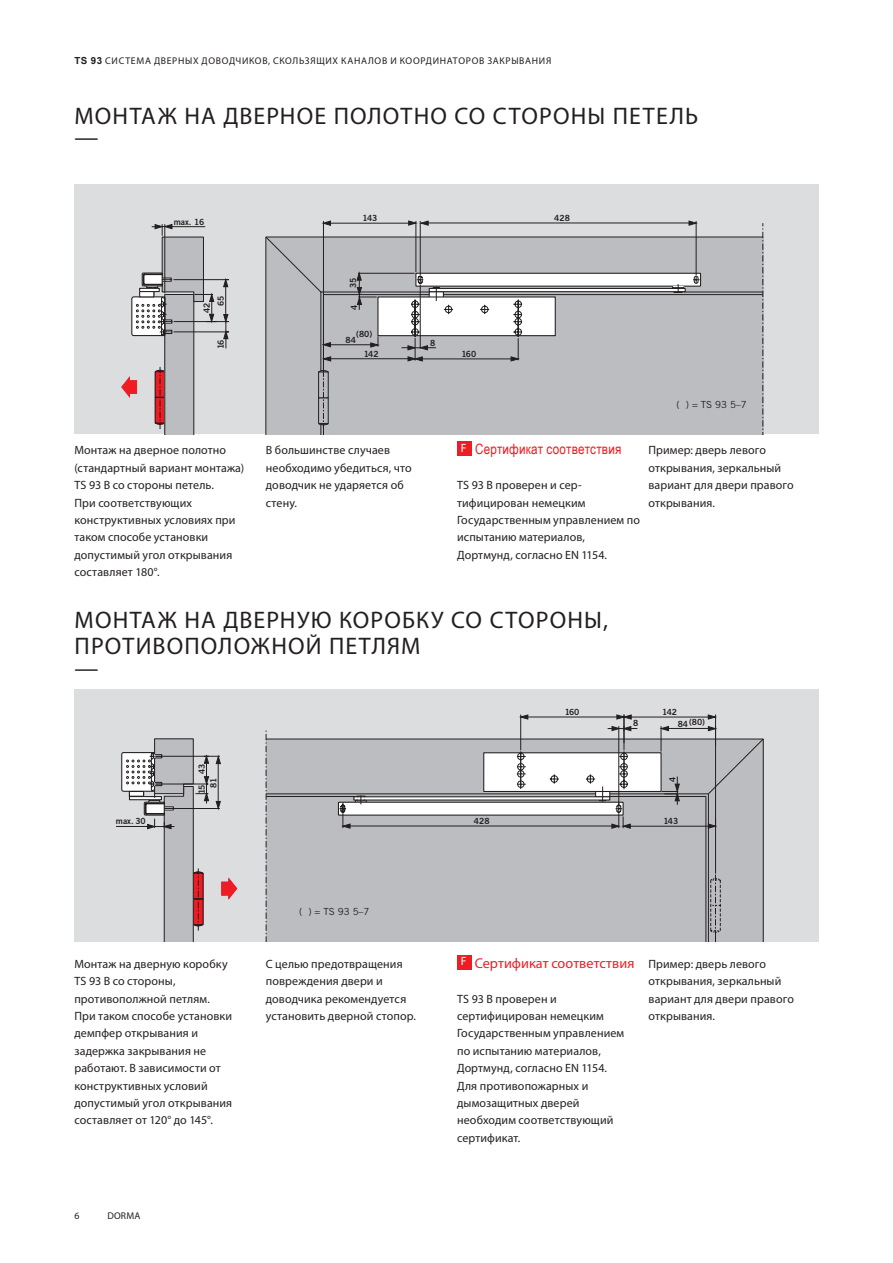
<style>
.page{position:relative;width:893px;height:1263px;background:#fff}
.page>*{position:absolute;margin:0;border:0;box-sizing:border-box;transform-origin:0 0}
.t1{font:24px/26.1px "Myriad Pro";letter-spacing:.045em;color:#231f20}
.t2{font:14.25px "Arial Narrow";letter-spacing:.015em;color:#ee1d23}
.t3{font:14.25px "Myriad Pro";letter-spacing:.005em;color:#ee1d23}
.t4{font:12px/17.4px "Myriad Pro";letter-spacing:.01em;color:#231f20}
.t5{font:9.75px "Myriad Pro";letter-spacing:.02em;color:#231f20}
.t6{font:9.75px "Trade Gothic";color:#231f20}
.t7{font:8.55px/14.1px "Trade Gothic Bold Two";color:#231f20}
.s1{font-family:"Arial";font-weight:700}
</style>
<div class="page">
<div style="left:457px;top:442px;width:15px;height:14px;background:#ee1d23"></div>
<div style="left:457px;top:955px;width:15px;height:14px;background:#ee1d23"></div>
<div style="left:74px;top:185px;width:745px;height:249px;background:#dcdddf"></div>
<svg style="left:265px;top:221px;width:497px;height:213px;background:#bbbcbf"></svg>
<svg style="left:318px;top:367px;width:11px;height:62px"></svg>
<hr style="left:329px;top:223px;width:85px;height:1px;background:#231f20">
<hr style="left:426px;top:223px;width:266px;height:1px;background:#231f20">
<hr style="left:326px;top:358px;width:84px;height:1px;background:#231f20">
<hr style="left:328px;top:344px;width:44px;height:1px;background:#231f20">
<svg style="left:357px;top:272px;width:345px;height:89px;background:#c2c2c4"></svg>
<svg style="left:121px;top:224px;width:108px;height:210px"></svg>
<svg style="left:762px;top:223px;width:1px;height:211px"></svg>
<div style="left:74px;top:689px;width:745px;height:252px;background:#dcdddf"></div>
<div style="left:267px;top:739px;width:70px;height:203px;background:#bcbdc0"></div>
<hr style="left:266px;top:794px;width:330px;height:1px;background:#231f20">
<hr style="left:266px;top:796px;width:89px;height:1px;background:#231f20">
<svg style="left:337px;top:714px;width:426px;height:228px;background:#bdbec0"></svg>
<hr style="left:116px;top:826px;width:32px;height:1px;background:#231f20">
<svg style="left:121px;top:738px;width:116px;height:204px"></svg>
<svg style="left:266px;top:730px;width:1px;height:212px"></svg>
<p class="t5" style="left:74px;top:54px;width:45px"><span class="s1">TS 93</span> Система</p>
<p class="t5" style="left:154px;top:54px;width:62px">дверных дово</p>
<p class="t5" style="left:229px;top:54px;width:21px">дчиков</p>
<p class="t5" style="left:268px;top:54px;width:13px">, сколь</p>
<p class="t5" style="left:305px;top:54px;width:44px">зящих каналов</p>
<p class="t5" style="left:390px;top:54px;width:17px">и коо</p>
<p class="t5" style="left:421px;top:54px;width:20px">рдинато</p>
<p class="t5" style="left:466px;top:54px;width:61px">ров закрывани</p>
<p class="t5" style="left:546px;top:54px;width:7px">я</p>
<h1 class="t1" style="left:75px;top:103px;width:625px;line-height:23.5px">МОНТАЖ НА ДВЕРНОЕ ПОЛОТНО СО СТОРОНЫ ПЕТЕЛЬ —</h1>
<p class="t7" style="left:174px;top:214px;width:32px">max. 16</p>
<p class="t7" style="left:363px;top:211px;width:16px">143</p>
<p class="t7" style="left:554px;top:211px;width:17px">428</p>
<p class="t7" style="left:199px;top:306px;width:12px;text-indent:-8px;rotate:-90deg">42<br>65</p>
<p class="t7" style="left:214px;top:349px;width:11px;rotate:-90deg">16</p>
<p class="t7" style="left:346px;top:288px;width:12px;rotate:-90deg">35</p>
<p class="t7" style="left:347px;top:310px;width:7px;rotate:-90deg">4</p>
<p class="t7" style="left:356px;top:327px;width:18px">(80)</p>
<p class="t7" style="left:346px;top:333px;width:12px">84</p>
<p class="t7" style="left:430px;top:335px;width:7px">8</p>
<p class="t7" style="left:364px;top:347px;width:16px">142</p>
<p class="t7" style="left:461px;top:347px;width:16px">160</p>
<p class="t6" style="left:677px;top:398px;width:72px">( ) = TS 93 5–7</p>
<p class="t4" style="left:74px;top:441px;width:171px">Монтаж на дверное полотно (стандартный вариант монтажа)<br>TS 93 В со стороны петель.<br>При соответствующих конструктивных условиях при таком способе установки допустимый угол открывания составляет 180°.</p>
<p class="t4" style="left:266px;top:441px;width:147px">В большинстве случаев необходимо убедиться, что доводчик не ударяется об стену.</p>
<p class="t2" style="left:461px;top:439px;width:162px"><sup>F</sup> Сертификат соответствия</p>
<p class="t4" style="left:457px;top:476px;width:184px">TS 93 В проверен и сер&shy;тифицирован немецким<br>Государственным управлением по испытанию материалов,<br>Дортмунд, согласно EN 1154.</p>
<p class="t4" style="left:648px;top:441px;width:147px">Пример: дверь левого открывания, зеркальный вариант для двери правого открывания.</p>
<h1 class="t1" style="left:75px;top:607px;width:535px">МОНТАЖ НА ДВЕРНУЮ КОРОБКУ СО СТОРОНЫ,<br>ПРОТИВОПОЛОЖНОЙ ПЕТЛЯМ</h1>
<h1 class="t1" style="left:75px;top:657px;width:25px">—</h1>
<p class="t7" style="left:116px;top:814px;width:31px">max. 30</p>
<p class="t7" style="left:196px;top:788px;width:26px;line-height:11.6px;text-indent:-6px;rotate:-90deg">15 43<br>81</p>
<p class="t6" style="left:299px;top:905px;width:72px">( ) = TS 93 5–7</p>
<p class="t7" style="left:565px;top:705px;width:16px">160</p>
<p class="t7" style="left:662px;top:705px;width:16px">142</p>
<p class="t7" style="left:633px;top:716px;width:7px">8</p>
<p class="t7" style="left:678px;top:715px;width:29px">84(80)</p>
<p class="t7" style="left:665px;top:782px;width:7px;rotate:-90deg">4</p>
<p class="t7" style="left:474px;top:814px;width:17px">428</p>
<p class="t7" style="left:663px;top:814px;width:16px">143</p>
<p class="t4" style="left:74px;top:955px;width:159px">Монтаж на дверную коробку<br>TS 93 В со стороны, противополжной петлям.<br>При таком способе установки демпфер открывания и задержка закрывания не работают. В зависимости от конструктивных условий допустимый угол открывания составляет от 120° до 145°.</p>
<p class="t4" style="left:266px;top:955px;width:152px">С целью предотвращения повреждения двери и доводчика рекомендуется установить дверной стопор.</p>
<p class="t3" style="left:461px;top:954px;width:175px"><sup>F</sup> Сертификат соответствия</p>
<p class="t4" style="left:457px;top:989px;width:169px">TS 93 В проверен и сертифицирован немецким<br>Государственным управлением по испытанию материалов,<br>Дортмунд, согласно EN 1154.<br>Для противопожарных и дымозащитных дверей необходим соответствующий сертификат.</p>
<p class="t4" style="left:648px;top:955px;width:147px">Пример: дверь левого открывания, зеркальный вариант для двери правого открывания.</p>
<p class="t5" style="left:74px;top:1209px;width:7px">6</p>
<p class="t5" style="left:107px;top:1209px;width:35px">DORMA</p>
</div>
